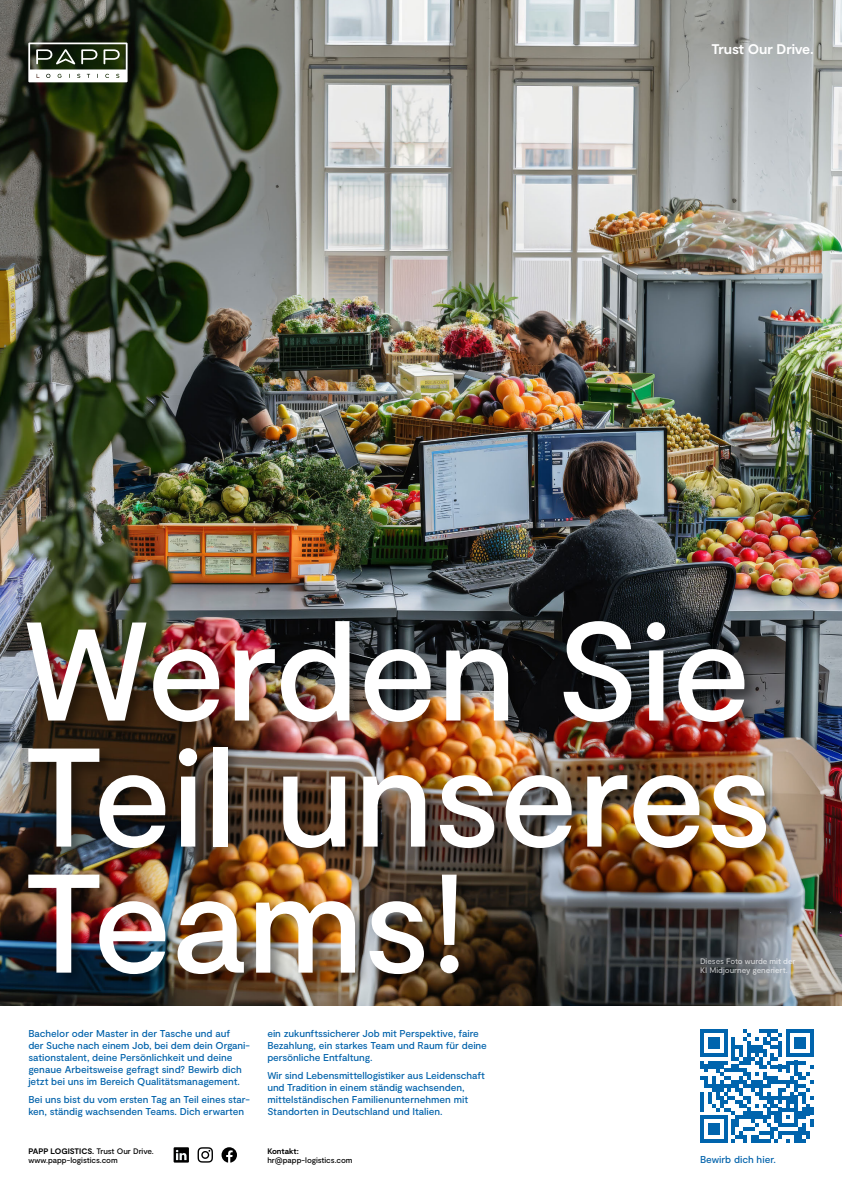
<style>
.page{position:relative;width:842px;height:1191px;background:#fff}
.page>*{position:absolute;margin:0;border:0;box-sizing:border-box;transform-origin:0 0}
.Copy{font:500 140px/126px "Moderat";letter-spacing:-.005em;color:#fff}
.Copy-2{font:700 14px "Moderat";letter-spacing:-.01em;color:#fff}
.Copy-3{font:500 10px/12px "Moderat";letter-spacing:-.005em;color:#0062ab}
.Copy-4{font:500 8px/9px "Moderat";letter-spacing:-.005em;color:#000}
.t1{font:500 8px/9px "Moderat";letter-spacing:-.005em;color:#fff}
.t2{font:700 8px "Moderat";letter-spacing:-.015em;color:#000}
.s1{font-weight:500}
.s2{font-weight:700}
</style>
<div class="page">
<img style="left:0;top:0;width:842px;height:1006px">
<svg style="left:28px;top:43px;width:100px;height:39px"></svg>
<div style="left:25px;top:619px;width:757px;height:371px;background:#000;opacity:.4"></div>
<svg style="left:198px;top:1147px;width:15px;height:15px"></svg>
<svg style="left:221px;top:1147px;width:16px;height:15px"></svg>
<svg style="left:174px;top:1147px;width:15px;height:15px"></svg>
<svg style="left:176px;top:1149px;width:11px;height:11px"></svg>
<svg style="left:700px;top:1029px;width:113px;height:113px"></svg>
<p class="Copy-2" style="left:711px;top:41px;width:104px">Trust Our Drive.</p>
<p class="Copy" style="left:23px;top:613px;width:751px">Werden Sie<br>Teil unseres<br>Teams!</p>
<p class="t1" style="left:700px;top:956px;width:97px">Dieses Foto wurde mit der<br>KI Midjourney generiert.</p>
<p class="Copy-3" style="left:28px;top:1028px;width:223px">Bachelor oder Master in der Tasche und auf<br>der Suche nach einem Job, bei dem dein Organi&shy;sationstalent, deine Persönlichkeit und deine genaue Arbeitsweise gefragt sind? Bewirb dich jetzt bei uns im Bereich Qualitätsmanagement.</p>
<p class="Copy-3" style="left:28px;top:1094px;width:223px">Bei uns bist du vom ersten Tag an Teil eines star&shy;ken, ständig wachsenden Teams. Dich erwarten</p>
<p class="t2" style="left:28px;top:1146px;width:127px">PAPP LOGISTICS. <span class="s1">Trust Our Drive.</span></p>
<p class="Copy-4" style="left:28px;top:1155px;width:91px">www.papp-logistics.com</p>
<p class="Copy-3" style="left:267px;top:1028px;width:221px">ein zukunftssicherer Job mit Perspektive, faire<br>Bezahlung, ein starkes Team und Raum für deine persönliche Entfaltung.</p>
<p class="Copy-3" style="left:267px;top:1070px;width:219px">Wir sind Lebensmittellogistiker aus Leidenschaft und Tradition in einem ständig wachsenden, mittelständischen Familienunternehmen mit Standorten in Deutschland und Italien.</p>
<p class="Copy-4" style="left:267px;top:1146px;width:87px"><span class="s2">Kontakt: </span>hr@papp-logistics.com</p>
<p class="Copy-3" style="left:700px;top:1153px;width:77px">Bewirb dich hier.</p>
</div>
